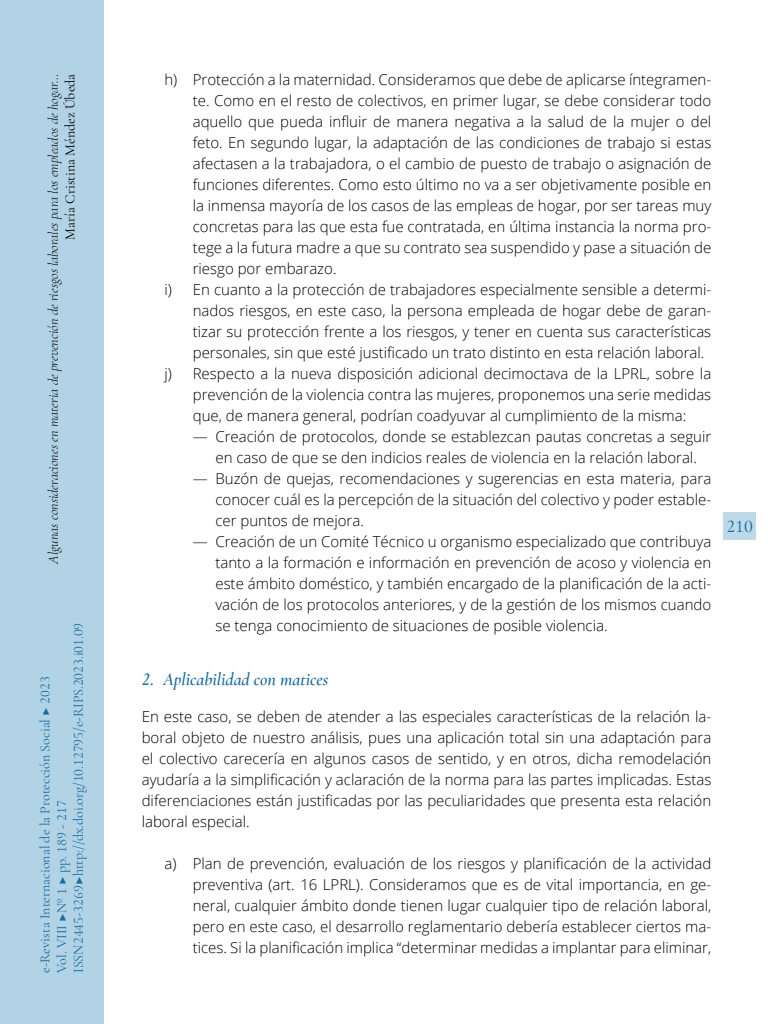
<style>
.page{position:relative;width:768px;height:1024px;background:#fff}
.page>*{position:absolute;margin:0;border:0;box-sizing:border-box;transform-origin:0 0}
._42_Enunciado_1_1_1{font:italic 600 18px "Cormorant Garamond";color:#1b6b9f}
.t1{font:500 18px "Cormorant Garamond";color:#1b6b9f}
._00_bsc_Sin{font:300 15px/21px "Open Sans";color:#000;text-align:justify}
.t2{font:14px/16.8px "Cormorant Garamond";color:#1b6b9f}
.t3{font:italic 300 14px "Cormorant Garamond";color:#000}
.t4{font:14px "Cormorant Garamond";color:#000}
</style>
<div class="page">
<div style="left:0;top:0;width:103px;height:1024px;background:#b1d3e5"></div>
<div style="left:724px;top:512px;width:32px;height:28px;background:#bedae8"></div>
<p class="t3" style="left:45px;top:564px;width:491px;rotate:-90deg">Algunas consideraciones en materia de prevención de riesgos laborales para los empleados de hogar…</p>
<p class="t4" style="left:62px;top:240px;width:167px;rotate:-90deg">María Cristina Méndez Úbeda</p>
<p class="t2" style="left:36px;top:973px;width:352px;rotate:-90deg">e-Revista Internacional de la Protección Social ▶ 2023<br>Vol. VIII ▶Nº 1 ▶ pp. 189 - 217<br>ISSN 2445-3269 ▶ http://dx.doi.org/10.12795/e-RIPS.2023.i01.09</p>
<p class="_00_bsc_Sin" style="left:193px;top:69px;width:520px;text-indent:-28px">h) Protección a la maternidad. Consideramos que debe de aplicarse íntegramen&shy;te. Como en el resto de colectivos, en primer lugar, se debe considerar todo aquello que pueda influir de manera negativa a la salud de la mujer o del feto. En segundo lugar, la adaptación de las condiciones de trabajo si estas afectasen a la trabajadora, o el cambio de puesto de trabajo o asignación de funciones diferentes. Como esto último no va a ser objetivamente posible en la inmensa mayoría de los casos de las empleas de hogar, por ser tareas muy concretas para las que esta fue contratada, en última instancia la norma pro&shy;tege a la futura madre a que su contrato sea suspendido y pase a situación de riesgo por embarazo.</p>
<p class="_00_bsc_Sin" style="left:193px;top:279px;width:520px;text-indent:-28px">i) En cuanto a la protección de trabajadores especialmente sensible a determi&shy;nados riesgos, en este caso, la persona empleada de hogar debe de garan&shy;tizar su protección frente a los riesgos, y tener en cuenta sus características personales, sin que esté justificado un trato distinto en esta relación laboral.</p>
<p class="_00_bsc_Sin" style="left:193px;top:363px;width:520px;text-indent:-28px">j) Respecto a la nueva disposición adicional decimoctava de la LPRL, sobre la prevención de la violencia contra las mujeres, proponemos una serie medidas que, de manera general, podrían coadyuvar al cumplimiento de la misma:</p>
<p class="_00_bsc_Sin" style="left:193px;top:426px;width:520px;text-align:center">― Creación de protocolos, donde se establezcan pautas concretas a seguir en caso de que se den indicios reales de violencia en la relación laboral.</p>
<p class="_00_bsc_Sin" style="left:215px;top:468px;width:497px;text-indent:-23px">― Buzón de quejas, recomendaciones y sugerencias en esta materia, para conocer cuál es la percepción de la situación del colectivo y poder estable&shy;cer puntos de mejora.</p>
<p class="_00_bsc_Sin" style="left:215px;top:531px;width:497px;text-indent:-23px">― Creación de un Comité Técnico u organismo especializado que contribuya tanto a la formación e información en prevención de acoso y violencia en este ámbito doméstico, y también encargado de la planificación de la acti&shy;vación de los protocolos anteriores, y de la gestión de los mismos cuando se tenga conocimiento de situaciones de posible violencia.</p>
<p class="_42_Enunciado_1_1_1" style="left:142px;top:668px;width:188px">2. Aplicabilidad con matices</p>
<p class="_00_bsc_Sin" style="left:142px;top:705px;width:571px">En este caso, se deben de atender a las especiales características de la relación la&shy;boral objeto de nuestro análisis, pues una aplicación total sin una adaptación para el colectivo carecería en algunos casos de sentido, y en otros, dicha remodelación ayudaría a la simplificación y aclaración de la norma para las partes implicadas. Estas diferenciaciones están justificadas por las peculiaridades que presenta esta relación laboral especial.</p>
<p class="_00_bsc_Sin" style="left:193px;top:852px;width:520px;text-indent:-28px">a) Plan de prevención, evaluación de los riesgos y planificación de la actividad preventiva (art. 16 LPRL). Consideramos que es de vital importancia, en ge&shy;neral, cualquier ámbito donde tienen lugar cualquier tipo de relación laboral, pero en este caso, el desarrollo reglamentario debería establecer ciertos ma&shy;tices. Si la planificación implica “determinar medidas a implantar para eliminar,</p>
<p class="t1" style="left:726px;top:515px;width:28px">210</p>
</div>
